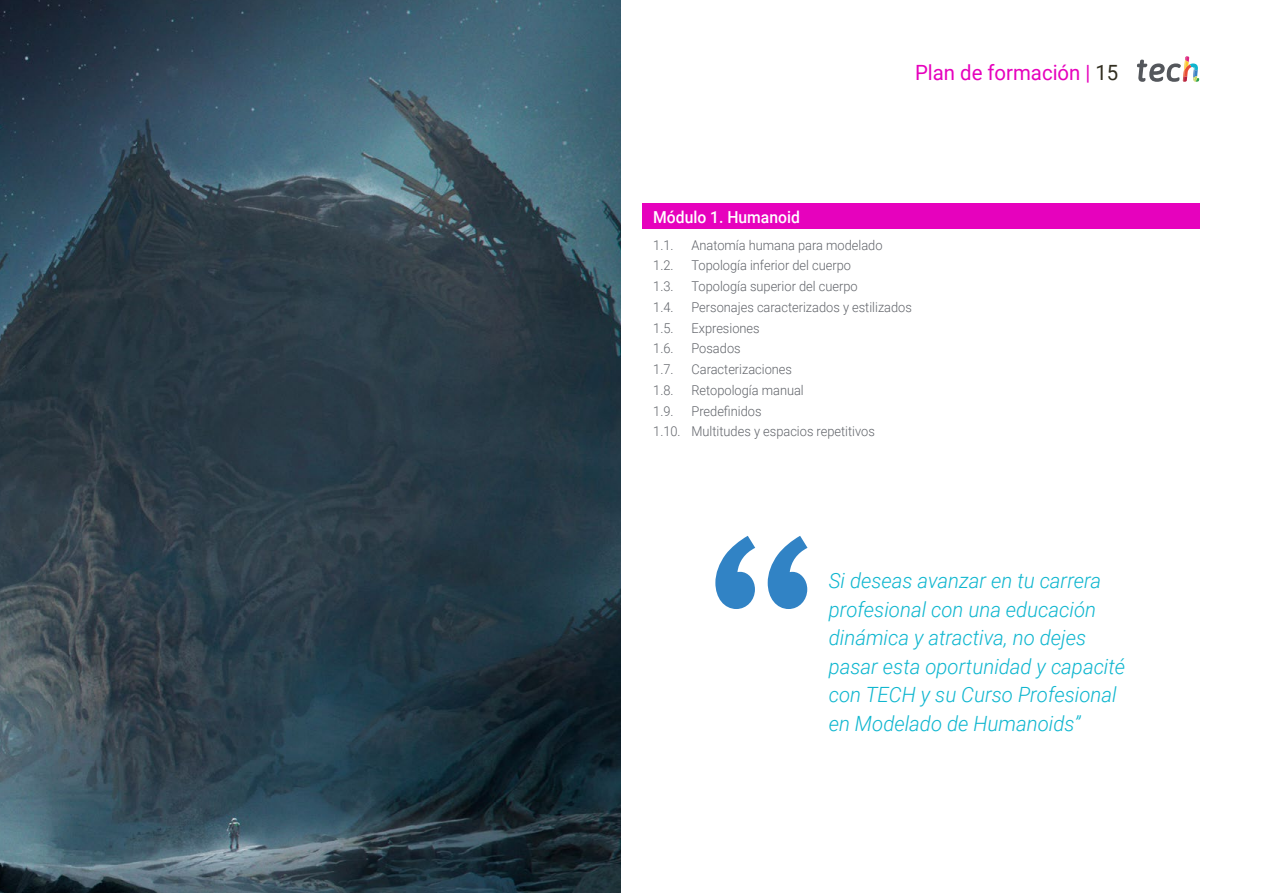
<style>
.page{position:relative;width:1263px;height:893px;background:#fff}
.page>*{position:absolute;margin:0;border:0;box-sizing:border-box;transform-origin:0 0}
.t1{font:italic 300 21px/28.5px "Roboto";color:#0fb6cf}
.t2{font:21px "Roboto";color:#e602bd}
.t3{font:500 16.5px "Roboto";color:#fff;scale:.95 1}
.t4{font:300 13.5px/20.7px "Roboto";color:#61646a;scale:.95 1}
.s1{color:#312e20}
</style>
<div class="page">
<img style="left:0;top:0;width:621px;height:893px">
<div style="left:642px;top:204px;width:557px;height:25px;background:#e602bd"></div>
<svg style="left:1137px;top:56px;width:62px;height:26px"></svg>
<svg style="left:715px;top:536px;width:92px;height:73px"></svg>
<h1 class="t2" style="left:915px;top:57px;width:205px">Plan de formación | <span class="s1">15</span></h1>
<p class="t3" style="left:653px;top:205px;width:156px">Módulo 1. Humanoid</p>
<p class="t4" style="left:653px;top:234px;width:23px">1.1.</p>
<p class="t4" style="left:691px;top:234px;width:203px">Anatomía humana para modelado</p>
<p class="t4" style="left:653px;top:255px;width:23px">1.2.</p>
<p class="t4" style="left:691px;top:255px;width:169px">Topología inferior del cuerpo</p>
<p class="t4" style="left:653px;top:276px;width:23px">1.3.</p>
<p class="t4" style="left:691px;top:276px;width:176px">Topología superior del cuerpo</p>
<p class="t4" style="left:653px;top:296px;width:23px">1.4.</p>
<p class="t4" style="left:691px;top:296px;width:234px">Personajes caracterizados y estilizados</p>
<p class="t4" style="left:653px;top:317px;width:23px">1.5.</p>
<p class="t4" style="left:691px;top:317px;width:73px">Expresiones</p>
<p class="t4" style="left:653px;top:338px;width:23px">1.6.</p>
<p class="t4" style="left:691px;top:338px;width:53px">Posados</p>
<p class="t4" style="left:653px;top:359px;width:23px">1.7.</p>
<p class="t4" style="left:691px;top:359px;width:107px">Caracterizaciones</p>
<p class="t4" style="left:653px;top:379px;width:23px">1.8.</p>
<p class="t4" style="left:691px;top:379px;width:120px">Retopología manual</p>
<p class="t4" style="left:653px;top:400px;width:23px">1.9.</p>
<p class="t4" style="left:653px;top:400px;width:235px;text-indent:38px">Predefinidos<br>1.10. Multitudes y espacios repetitivos</p>
<h1 class="t1" style="left:829px;top:566px;width:298px">Si deseas avanzar en tu carrera profesional con una educación dinámica y atractiva, no dejes pasar esta oportunidad y capacité con TECH y su Curso Profesional en Modelado de Humanoids”</h1>
</div>
